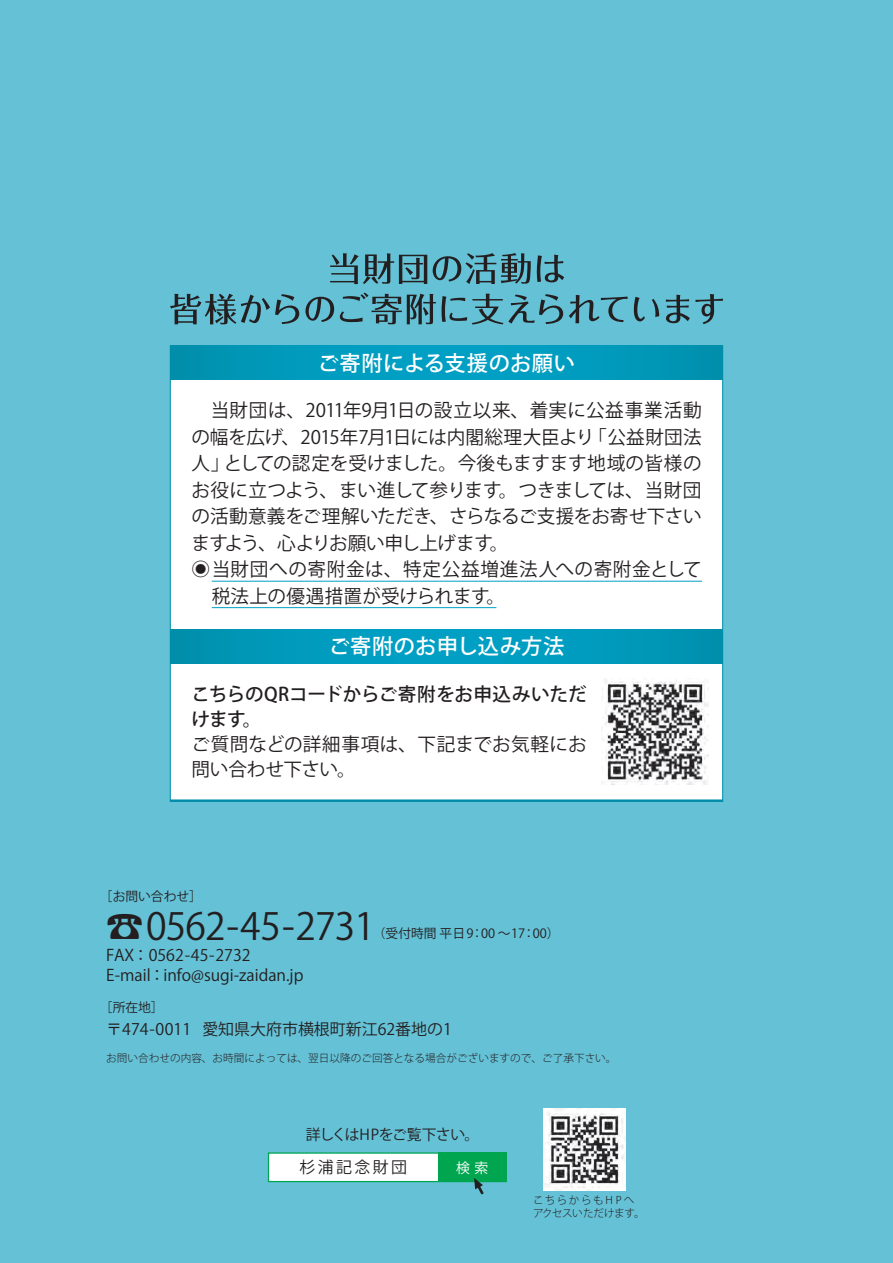
<style>
.page{position:relative;width:893px;height:1263px;background:#65c1d6}
.page>*{position:absolute;margin:0;border:0;box-sizing:border-box;transform-origin:0 0}
.t1{font:37.2px "Koz Go Pr 6 N";letter-spacing:-.025em;color:#231f20}
.t2{font:500 21.3px "Koz Go Pr 6 N";letter-spacing:.015em;color:#fff}
.t3{font:18.6px/25.2px "Koz Go Pr 6 N";color:#231f20}
.t4{font:18.6px "Koz Go Pr 6 N";letter-spacing:-.02em;color:#231f20}
.t5{font:18.6px "Koz Go Pr 6 N";letter-spacing:.035em;color:#231f20}
.t6{font:500 18.6px/25.2px "Koz Go Pr 6 N";color:#231f20}
.t7{font:18.6px "Koz Go Pr 6 N";letter-spacing:-.03em;color:#231f20}
.t8{font:15.9px/20.2px "Koz Go Pr 6 N";color:#231f20}
.t9{font:14.85px "Koz Go Pr 6 N";letter-spacing:-.025em;color:#231f20}
.t10{font:13.8px "Koz Go Pr 6 N";color:#fff}
.t11{font:12.75px "Koz Go Pr 6 N";color:#231f20}
.t12{font:300 10.65px "Koz Go Pr 6 N";color:#231f20}
.t13{font:300 10.65px/12.8px "Koz Go Pr 6 N";letter-spacing:.025em;color:#231f20}
</style>
<div class="page">
<div style="left:268px;top:1152px;width:238px;height:30px;background:#fff;border:1px solid #00a54f"></div>
<div style="left:438px;top:1152px;width:68px;height:30px;background:#00a54f"></div>
<img style="left:543px;top:1108px;width:82px;height:82px">
<svg style="left:474px;top:1178px;width:10px;height:16px"></svg>
<div style="left:170px;top:346px;width:553px;height:455px;background:#fff;border:1px solid #008da9"></div>
<svg style="left:170px;top:346px;width:553px;height:34px;background:#09b"></svg>
<hr style="left:212px;top:581px;width:490px;height:1px;background:#009fc3">
<hr style="left:212px;top:607px;width:284px;height:1px;background:#009fc3">
<svg style="left:170px;top:629px;width:553px;height:34px;background:#09b"></svg>
<img style="left:602px;top:678px;width:106px;height:106px">
<hr style="left:170px;top:799px;width:553px;height:2px;background:#008da9">
<svg style="left:170px;top:293px;width:553px;height:32px"></svg>
<svg style="left:330px;top:253px;width:234px;height:31px"></svg>
<p class="t2" style="left:318px;top:351px;width:259px">ご寄附による支援のお願い</p>
<p class="t3" style="left:191px;top:398px;width:512px">　当財団は、2011年9月1日の設立以来、着実に公益事業活動</p>
<p class="t3" style="left:191px;top:425px;width:512px">の幅を広げ、2015年7月1日には内閣総理大臣より「公益財団法</p>
<p class="t3" style="left:191px;top:451px;width:512px">人」としての認定を受けました。今後もますます地域の皆様の</p>
<p class="t3" style="left:191px;top:478px;width:512px">お役に立つよう、まい進して参ります。つきましては、当財団</p>
<p class="t4" style="left:191px;top:506px;width:512px">の活動意義をご理解いただき、さらなるご支援をお寄せ下さい</p>
<p class="t7" style="left:191px;top:532px;width:319px">ますよう、心よりお願い申し上げます。</p>
<p class="t5" style="left:191px;top:559px;width:512px">◉当財団への寄附金は、特定公益増進法人への寄附金として</p>
<p class="t3" style="left:212px;top:583px;width:295px">税法上の優遇措置が受けられます。</p>
<p class="t2" style="left:329px;top:635px;width:237px">ご寄附のお申し込み方法</p>
<p class="t6" style="left:191px;top:682px;width:397px">こちらのQRコードからご寄附をお申込みいただけます。</p>
<p class="t3" style="left:191px;top:732px;width:397px">ご質問などの詳細事項は、下記までお気軽にお問い合わせ下さい。</p>
<p class="t11" style="left:100px;top:889px;width:104px">［お問い合わせ］</p>
<h1 class="t1" style="left:106px;top:905px;width:270px">☎0562-45-2731</h1>
<p class="t11" style="left:373px;top:926px;width:188px">（受付時間 平日9：00 ～17：00）</p>
<p class="t8" style="left:106px;top:946px;width:199px">FAX：0562-45-2732<br>E-mail：info@sugi-zaidan.jp</p>
<p class="t11" style="left:100px;top:1000px;width:65px">［所在地］</p>
<p class="t8" style="left:106px;top:1019px;width:347px">〒474-0011 愛知県大府市横根町新江62番地の1</p>
<p class="t12" style="left:106px;top:1052px;width:512px">お問い合わせの内容、お時間によっては、翌日以降のご回答となる場合がございますので、ご了承下さい。</p>
<p class="t9" style="left:306px;top:1126px;width:175px">詳しくはHPをご覧下さい。</p>
<p class="t8" style="left:300px;top:1158px;width:109px">杉浦記念財団</p>
<p class="t10" style="left:456px;top:1160px;width:34px">検 索</p>
<p class="t13" style="left:533px;top:1194px;width:113px">こちらからもHPへアクセスいただけます。</p>
</div>
